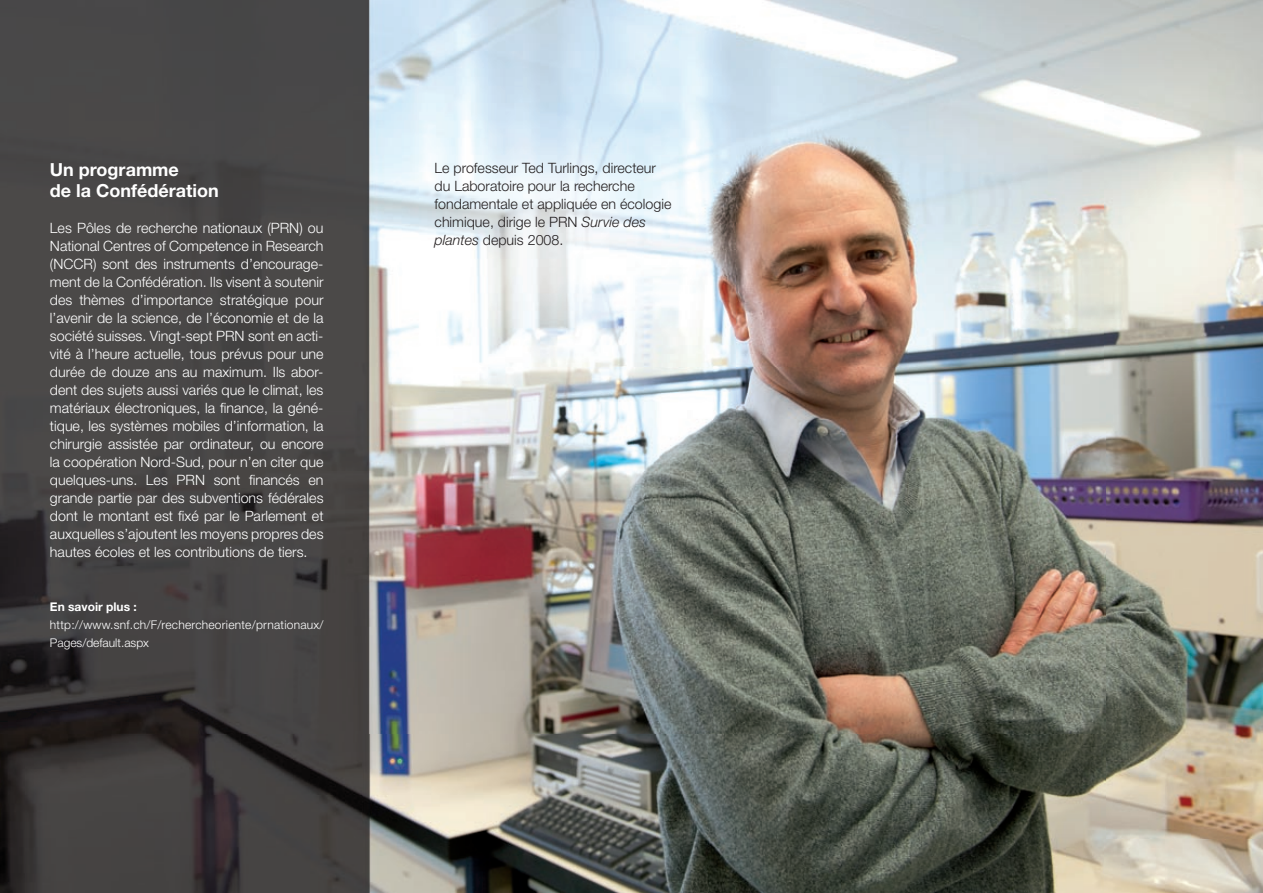
<style>
.page{position:relative;width:1263px;height:893px;background:#fff}
.page>*{position:absolute;margin:0;border:0;box-sizing:border-box;transform-origin:0 0}
.t1{font:700 18px/21.6px "Helvetica Neue";color:#fff}
.t2{font:300 14.25px/18px "Helvetica Neue";color:#fff;text-align:justify}
.t3{font:300 14.25px/18px "Helvetica Neue";color:#231f20}
.t4{font:300 12px/18px "Helvetica Neue";letter-spacing:.02em;color:#fff}
.t5{font:700 12px "Helvetica Neue";color:#fff}
.s1{font-style:italic}
</style>
<div class="page">
<img style="left:0;top:0;width:1263px;height:893px">
<p class="t1" style="left:50px;top:158px;width:170px">Un programme<br>de la Confédération</p>
<p class="t2" style="left:50px;top:219px;width:275px">Les Pôles de recherche nationaux (PRN) ou National Centres of Competence in Research (NCCR) sont des instruments d’encourage&shy;ment de la Confédération. Ils visent à soutenir des thèmes d’importance stratégique pour l’avenir de la science, de l’économie et de la société suisses. vingt-sept PRN sont en acti&shy;vité à l’heure actuelle, tous prévus pour une durée de douze ans au maximum. Ils abor&shy;dent des sujets aussi variés que le climat, les matériaux électroniques, la finance, la géné&shy;tique, les systèmes mobiles d’information, la chirurgie assistée par ordinateur, ou encore la coopération Nord-Sud, pour n’en citer que quelques-uns. Les PRN sont financés en grande partie par des subventions fédérales dont le montant est fixé par le Parlement et auxquelles s’ajoutent les moyens propres des hautes écoles et les contributions de tiers.</p>
<p class="t5" style="left:50px;top:600px;width:88px">En savoir plus :</p>
<p class="t4" style="left:50px;top:616px;width:275px">http://www.snf.ch/F/rechercheoriente/prnationaux/<br>Pages/default.aspx</p>
<p class="t3" style="left:435px;top:158px;width:238px">Le professeur ted turlings, directeur du Laboratoire pour la recherche fondamentale et appliquée en écologie chimique, dirige le PRN <span class="s1">Survie des plantes</span> depuis 2008.</p>
</div>
